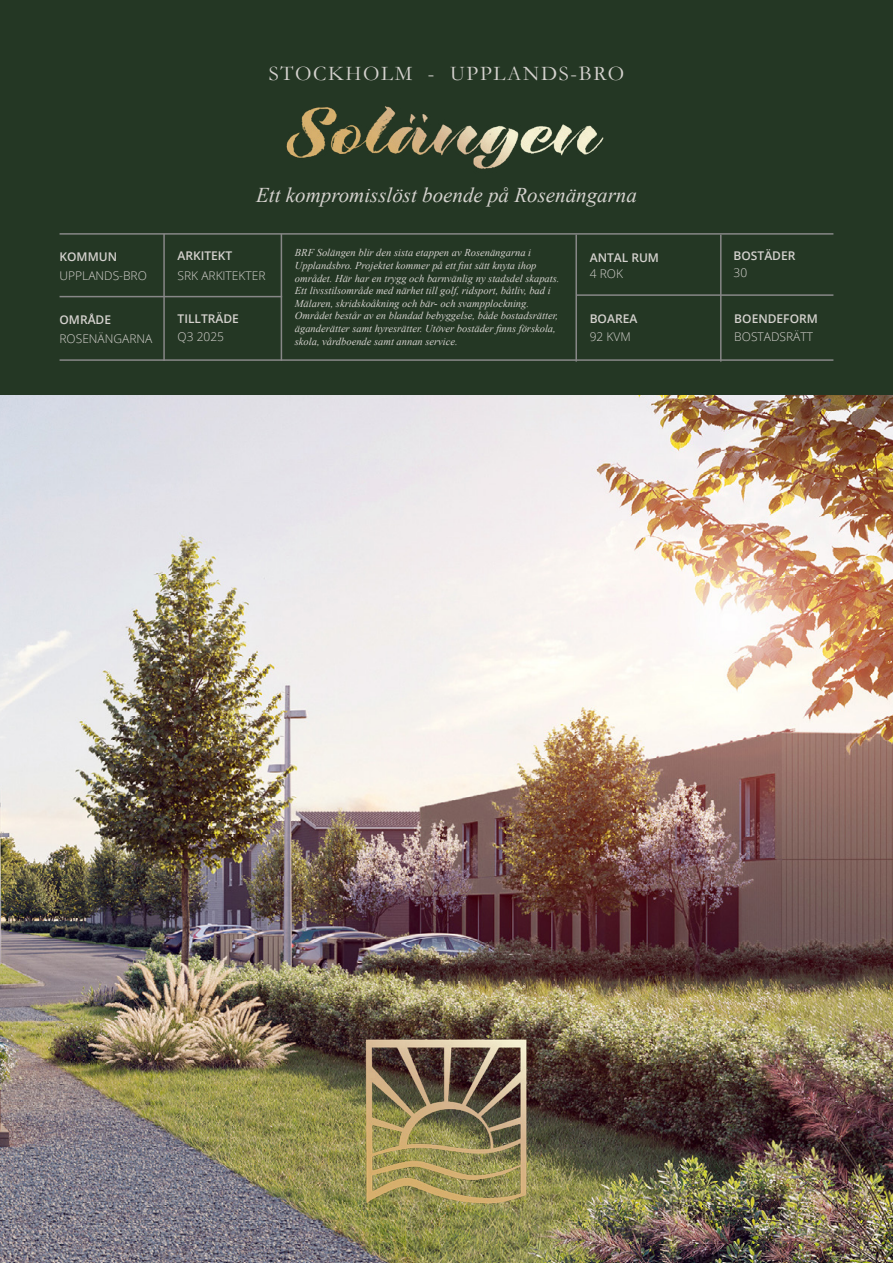
<style>
.page{position:relative;width:893px;height:1263px;background:#fff}
.page>*{position:absolute;margin:0;border:0;box-sizing:border-box;transform-origin:0 0}
.t1{font:italic 21px "Times New Roman";color:#d5d2ce}
.t2{font:21px "Garamond";letter-spacing:.08em;color:#d5d2ce}
.t3{font:300 12px "Open Sans";color:#d5d2ce}
.t4{font:600 12px "Open Sans";color:#d5d2ce}
.t5{font:italic 10.5px/12.6px "Times New Roman";color:#d5d2ce}
</style>
<div class="page">
<div style="left:0;top:0;width:893px;height:395px;background:#243724"></div>
<img style="left:0;top:395px;width:893px;height:868px">
<img style="left:286px;top:106px;width:318px;height:63px">
<img style="left:345px;top:1025px;width:203px;height:229px">
<hr style="left:60px;top:233px;width:773px;height:2px;background:#878787">
<hr style="left:60px;top:359px;width:773px;height:2px;background:#878787">
<hr style="left:163px;top:234px;width:2px;height:127px;background:#878787">
<hr style="left:281px;top:234px;width:1px;height:127px;background:#878787">
<hr style="left:575px;top:235px;width:2px;height:127px;background:#878787">
<hr style="left:720px;top:235px;width:2px;height:127px;background:#878787">
<hr style="left:576px;top:294px;width:257px;height:2px;background:#878787">
<hr style="left:60px;top:296px;width:222px;height:1px;background:#878787">
<h1 class="t2" style="left:269px;top:59px;width:357px">STOCKHOLM - UPPLANDS-BRO</h1>
<p class="t4" style="left:60px;top:248px;width:59px">KOMMUN</p>
<p class="t3" style="left:60px;top:268px;width:89px">UPPLANDS-BRO</p>
<p class="t4" style="left:60px;top:311px;width:53px">OMRÅDE</p>
<p class="t3" style="left:60px;top:330px;width:94px">ROSENÄNGARNA</p>
<h1 class="t1" style="left:256px;top:180px;width:382px">Ett kompromisslöst boende på Rosenängarna</h1>
<p class="t4" style="left:178px;top:248px;width:56px">ARKITEKT</p>
<p class="t3" style="left:178px;top:267px;width:90px">SRK ARKITEKTER</p>
<p class="t4" style="left:178px;top:311px;width:63px">TILLTRÄDE</p>
<p class="t3" style="left:178px;top:329px;width:48px">Q3 2025</p>
<p class="t5" style="left:295px;top:246px;width:266px">BRF Solängen blir den sista etappen av Rosenängarna i Upplandsbro. Projektet kommer på ett fint sätt knyta ihop området. Här har en trygg och barnvänlig ny stadsdel skapats.<br>Ett livsstilsområde med närhet till golf, ridsport, båtliv, bad i Mälaren, skridskoåkning och bär- och svampplockning.<br>Området består av en blandad bebyggelse, både bostadsrätter, äganderätter samt hyresrätter. Utöver bostäder finns förskola, skola, vårdboende samt annan service.</p>
<p class="t4" style="left:590px;top:249px;width:71px">ANTAL RUM</p>
<p class="t3" style="left:590px;top:265px;width:35px">4 ROK</p>
<p class="t4" style="left:590px;top:311px;width:49px">BOAREA</p>
<p class="t3" style="left:590px;top:329px;width:43px">92 KVM</p>
<p class="t4" style="left:734px;top:247px;width:63px">BOSTÄDER</p>
<p class="t3" style="left:734px;top:264px;width:15px">30</p>
<p class="t4" style="left:734px;top:311px;width:85px">BOENDEFORM</p>
<p class="t3" style="left:734px;top:329px;width:80px">BOSTADSRÄTT</p>
</div>
